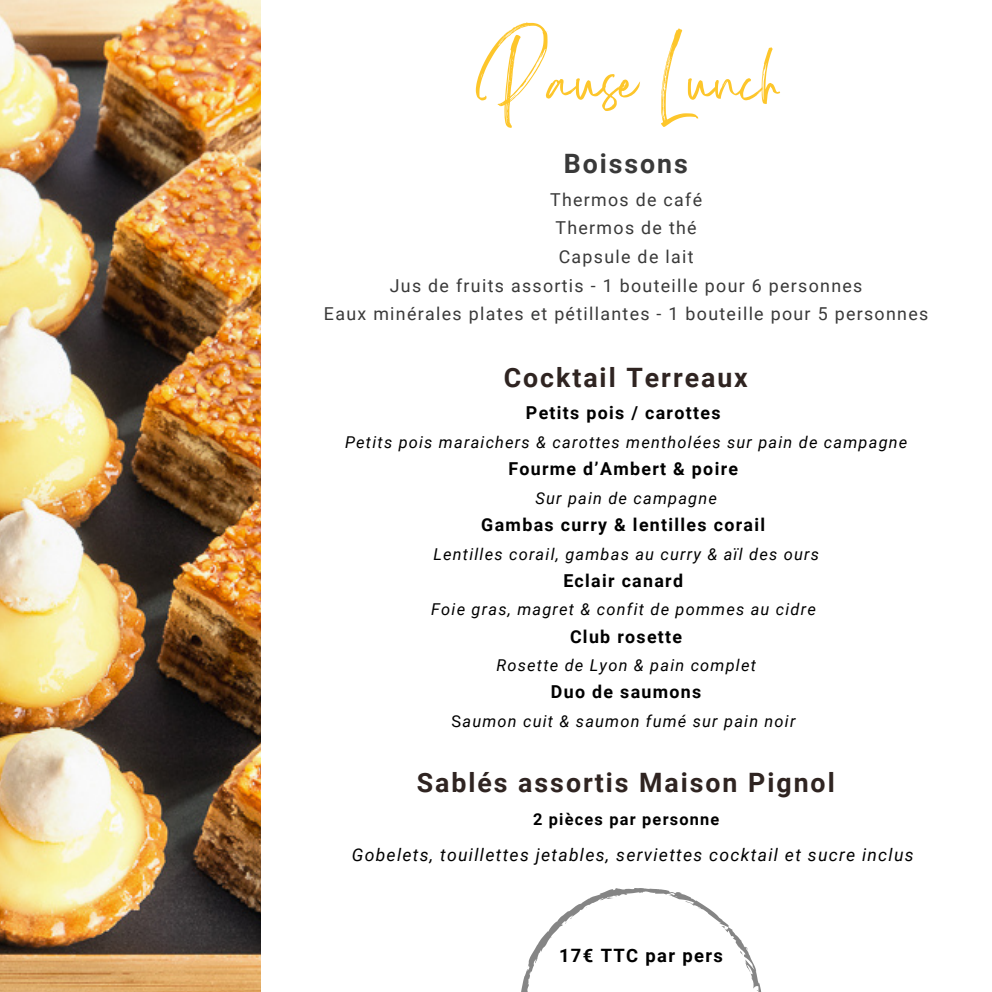
<style>
.page{position:relative;width:992px;height:992px;background:#fff}
.page>*{position:absolute;margin:0;border:0;box-sizing:border-box;transform-origin:0 0}
.t1{font:60px "Sisterhood";color:#fdc62b}
.t2{font:700 26.75px "Roboto";letter-spacing:.075em;color:#2f2421}
.t3{font:700 26.75px "Roboto";letter-spacing:.075em;color:#393939}
.t4{font:700 18.5px "Roboto";letter-spacing:.075em;color:#000}
.t5{font:17.75px "Roboto";letter-spacing:.075em;color:#393939}
.t6{font:700 17.75px "Roboto";letter-spacing:.075em;color:#000}
.t7{font:italic 17.5px "Roboto";letter-spacing:.075em;color:#000}
.t8{font:italic 16.25px "Roboto";letter-spacing:.075em;color:#000}
.t9{font:700 16.25px "Roboto";letter-spacing:.075em;color:#000}
.s1{font-style:normal}
</style>
<div class="page">
<img style="left:0;top:0;width:261px;height:991px">
<svg style="left:521px;top:888px;width:241px;height:104px"></svg>
<p class="t1" style="left:476px;top:66px;width:308px">Pause Lunch</p>
<p class="t3" style="left:564px;top:148px;width:126px">Boissons</p>
<p class="t5" style="left:550px;top:189px;width:154px">Thermos de café</p>
<p class="t5" style="left:555px;top:218px;width:143px">Thermos de thé</p>
<p class="t5" style="left:559px;top:246px;width:136px">Capsule de lait</p>
<p class="t5" style="left:390px;top:275px;width:474px">Jus de fruits assortis - 1 bouteille pour 6 personnes</p>
<p class="t5" style="left:324px;top:304px;width:606px">Eaux minérales plates et pétillantes - 1 bouteille pour 5 personnes</p>
<p class="t2" style="left:504px;top:362px;width:246px">Cocktail Terreaux</p>
<p class="t6" style="left:526px;top:403px;width:196px">Petits pois / carottes</p>
<p class="t8" style="left:345px;top:433px;width:564px">Petits pois maraichers &amp; carottes mentholées sur pain de campagne</p>
<p class="t6" style="left:508px;top:459px;width:231px">Fourme d’Ambert &amp; poire</p>
<p class="t8" style="left:535px;top:489px;width:183px">Sur pain de campagne</p>
<p class="t6" style="left:481px;top:514px;width:285px">Gambas curry &amp; lentilles corail</p>
<p class="t8" style="left:433px;top:544px;width:387px">Lentilles corail, gambas au curry &amp; aïl des ours</p>
<p class="t6" style="left:563px;top:570px;width:121px">Eclair canard</p>
<p class="t8" style="left:431px;top:600px;width:386px">Foie gras, magret &amp; confit de pommes au cidre</p>
<p class="t6" style="left:570px;top:626px;width:114px">Club rosette</p>
<p class="t8" style="left:496px;top:656px;width:261px">Rosette de Lyon &amp; pain complet</p>
<p class="t6" style="left:551px;top:682px;width:152px">Duo de saumons</p>
<p class="t8" style="left:452px;top:712px;width:345px"><span class="s1">S</span>aumon cuit &amp; saumon fumé sur pain noir</p>
<p class="t2" style="left:417px;top:767px;width:419px">Sablés assortis Maison Pignol</p>
<p class="t9" style="left:533px;top:810px;width:188px">2 pièces par personne</p>
<p class="t7" style="left:352px;top:844px;width:563px">Gobelets, touillettes jetables, serviettes cocktail et sucre inclus</p>
<p class="t4" style="left:559px;top:945px;width:166px">17€ TTC par pers</p>
</div>
